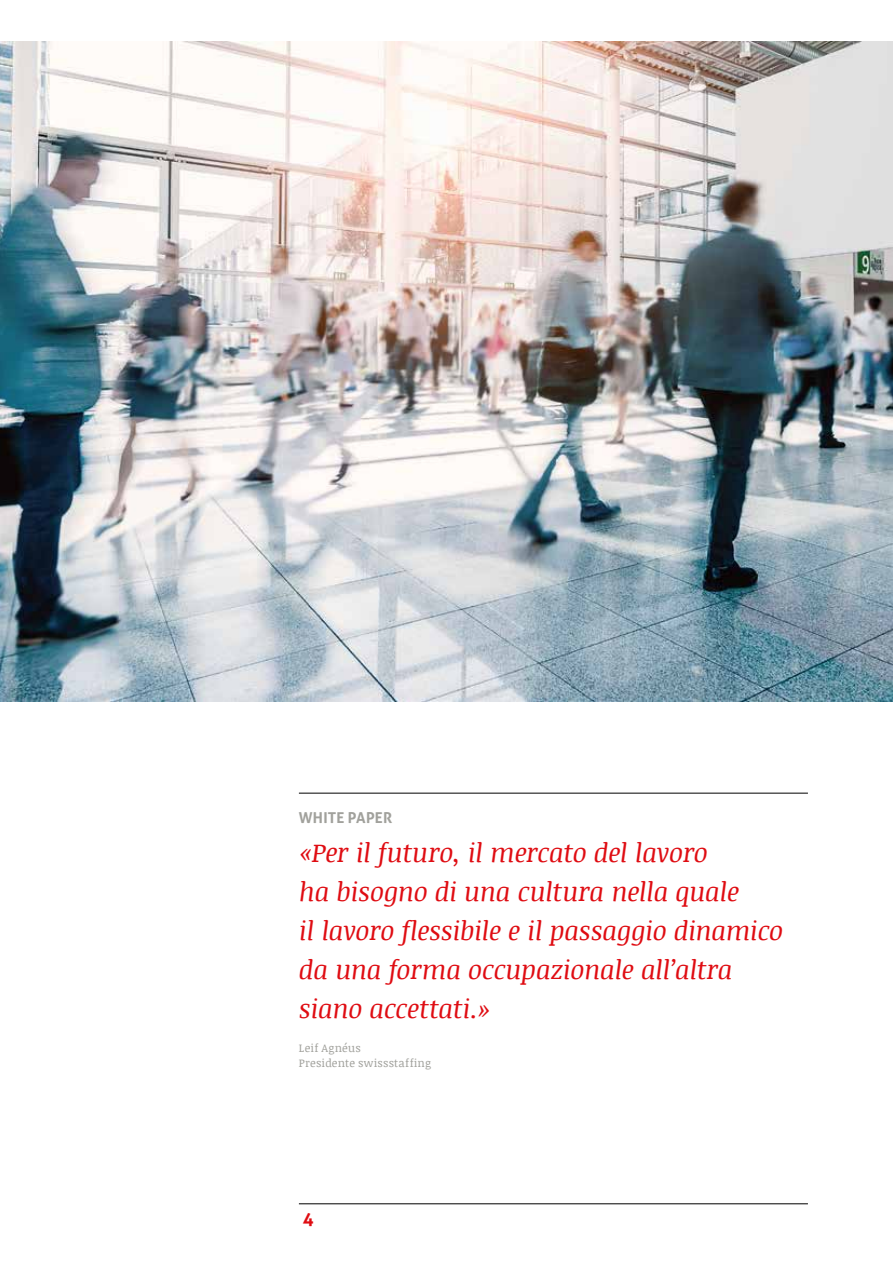
<style>
.page{position:relative;width:893px;height:1263px;background:#fff}
.page>*{position:absolute;margin:0;border:0;box-sizing:border-box;transform-origin:0 0}
.t1{font:italic 26.25px/39px "Noticia Text";letter-spacing:-.015em;color:#df0c12}
.t2{font:700 18px "Aller";color:#df0c12}
.t3{font:700 15px "Aller";letter-spacing:.015em;color:#a1a19c}
.t4{font:11.25px/14.7px "Noticia Text";letter-spacing:.02em;color:#a1a19c}
</style>
<div class="page">
<hr style="left:299px;top:1203px;width:509px;height:1px;background:#000">
<img style="left:0;top:42px;width:893px;height:660px">
<hr style="left:299px;top:793px;width:509px;height:1px;background:#000">
<p class="t3" style="left:299px;top:809px;width:95px">WHITE PAPER</p>
<p class="t1" style="left:299px;top:833px;width:486px">«Per il futuro, il mercato del lavoro<br>ha bisogno di una cultura nella quale<br>il lavoro flessibile e il passaggio dinamico da una forma occupazionale all’altra siano accettati.»</p>
<p class="t4" style="left:299px;top:1041px;width:134px">Leif Agnéus<br>Presidente swissstaffing</p>
<p class="t2" style="left:303px;top:1208px;width:12px">4</p>
</div>
